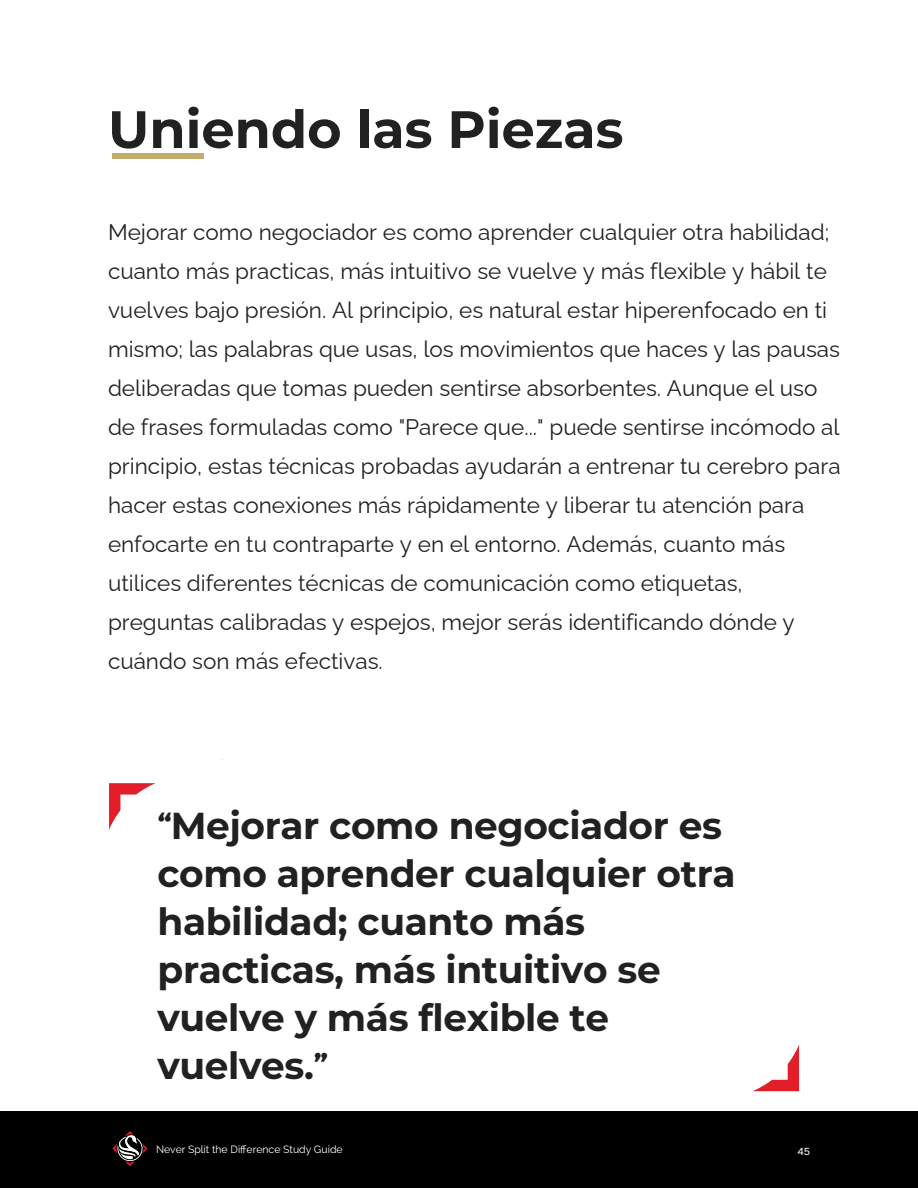
<style>
.page{position:relative;width:918px;height:1188px;background:#fff}
.page>*{position:absolute;margin:0;border:0;box-sizing:border-box;transform-origin:0 0}
.t1{font:700 52.5px "Montserrat";color:#212121}
.t2{font:700 37.5px/48px "Montserrat";letter-spacing:-.01em;color:#212121}
.t3{font:22.5px/39px "Raleway";color:#212121}
.t4{font:10.5px "Raleway";color:#fff}
.t5{font:10.5px "Bio Sans";color:#fff}
.s1{font-weight:600}
</style>
<div class="page">
<div style="left:0;top:1112px;width:918px;height:76px;background:#000"></div>
<svg style="left:112px;top:1131px;width:35px;height:35px"></svg>
<div style="left:112px;top:153px;width:92px;height:6px;background:#c3ac6d"></div>
<svg style="left:109px;top:783px;width:47px;height:47px"></svg>
<svg style="left:753px;top:1045px;width:46px;height:46px"></svg>
<h1 class="t1" style="left:108px;top:92px;width:517px">Uniendo las Piezas</h1>
<p class="t3" style="left:108px;top:210px;width:734px">Mejorar como negociador es como aprender cualquier otra habilidad; cuanto más practicas, más intuitivo se vuelve y más flexible y hábil te vuelves bajo presión. Al principio, es natural estar hiperenfocado en ti mismo; las palabras que usas, los movimientos que haces y las pausas deliberadas que tomas pueden sentirse absorbentes. Aunque el uso de frases formuladas como "Parece que..." puede sentirse incómodo al principio, estas técnicas probadas ayudarán a entrenar tu cerebro para hacer estas conexiones más rápidamente y liberar tu atención para enfocarte en tu contraparte y en el entorno. Además, cuanto más utilices diferentes técnicas de comunicación como etiquetas, preguntas calibradas y espejos, mejor serás identificando dónde y cuándo son más efectivas.</p>
<h2 class="t2" style="left:158px;top:799px;width:580px"><span class="s1">“</span>Mejorar como negociador es como aprender cualquier otra habilidad; cuanto más practicas, más intuitivo se vuelve y más flexible te vuelves.<span class="s1">”</span></h2>
<p class="t4" style="left:156px;top:1143px;width:188px">Never Split the Difference Study Guide</p>
<p class="t5" style="left:797px;top:1143px;width:14px">45</p>
</div>
